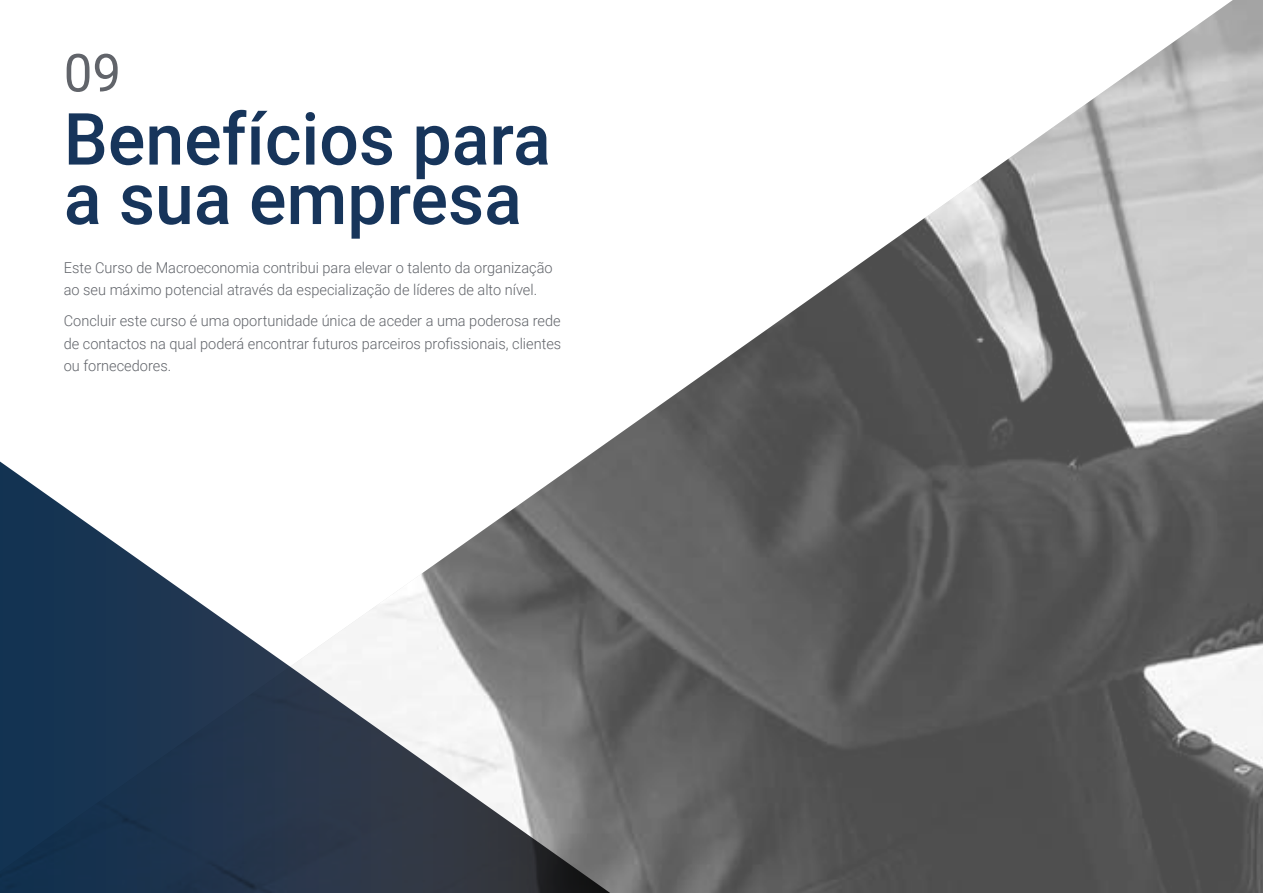
<style>
.page{position:relative;width:1263px;height:893px;background:#fff}
.page>*{position:absolute;margin:0;border:0;box-sizing:border-box;transform-origin:0 0}
.t1{font:500 72px/59.4px "Roboto";color:#17355b}
.t2{font:52.5px "Roboto";color:#61646a}
.t3{font:300 15px/22.5px "Roboto";color:#61646a}
</style>
<div class="page">
<img style="left:602px;top:0;width:661px;height:893px">
<svg style="left:0;top:446px;width:640px;height:447px"></svg>
<h2 class="t2" style="left:64px;top:36px;width:59px">09</h2>
<h1 class="t1" style="left:64px;top:107px;width:488px">Benefícios para a sua empresa</h1>
<p class="t3" style="left:64px;top:255px;width:490px">Este Curso de Macroeconomia contribui para elevar o talento da organização ao seu máximo potencial através da especialização de líderes de alto nível.</p>
<p class="t3" style="left:64px;top:309px;width:499px;text-align:justify">Concluir este curso é uma oportunidade única de aceder a uma poderosa rede de contactos na qual poderá encontrar futuros parceiros profissionais, clientes ou fornecedores.</p>
</div>
